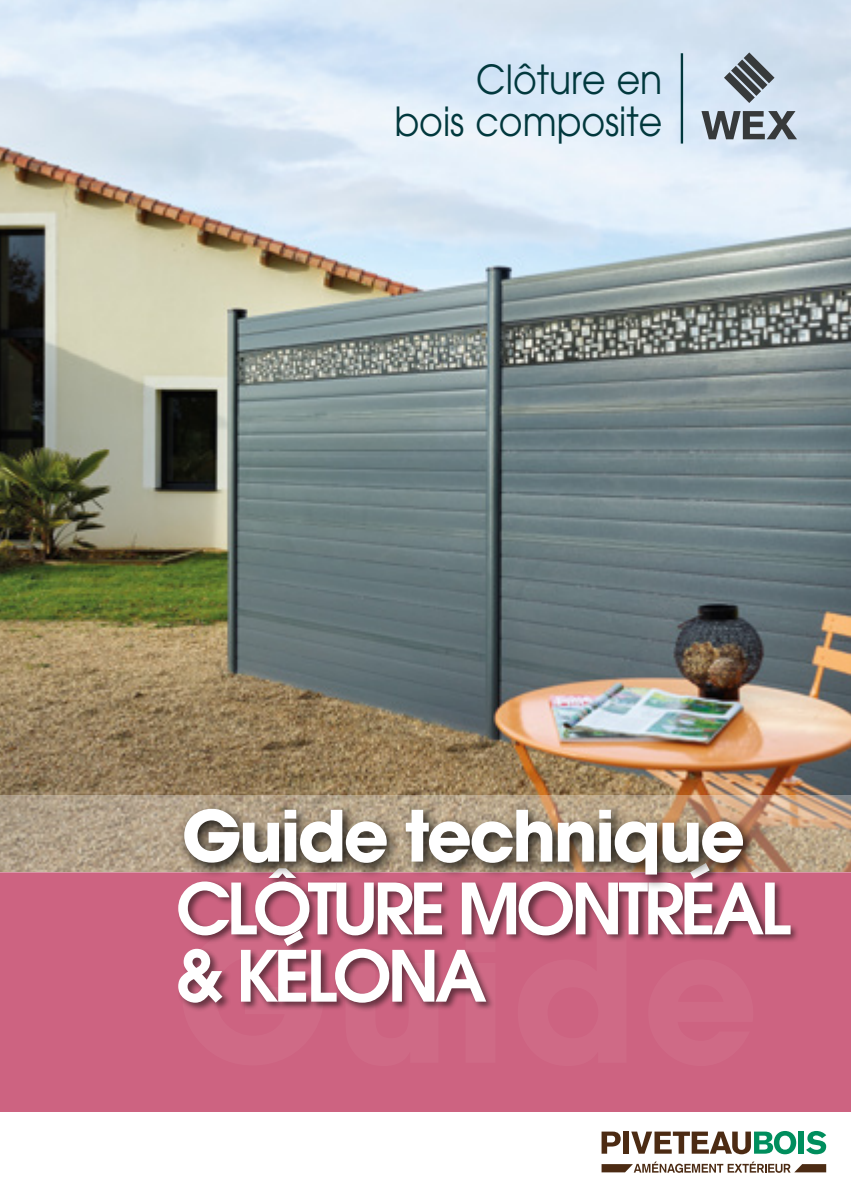
<style>
.page{position:relative;width:851px;height:1191px;background:#fff}
.page>*{position:absolute;margin:0;border:0;box-sizing:border-box;transform-origin:0 0}
.t1{font:700 180px "Avant Garde";letter-spacing:.03em;color:#fff}
.t2{font:600 70px/67.2px "Avant Garde";letter-spacing:-.06em;color:#fff}
.t3{font:700 70px "Avant Garde";letter-spacing:-.04em;color:#fff}
.t4{font:39.8px/42.4px "Avant Garde";color:#01383d;text-align:right;scale:.91 1}
</style>
<div class="page">
<img style="left:0;top:0;width:850px;height:795px">
<hr style="left:680px;top:53px;width:3px;height:91px;background:#01383d">
<div style="left:0;top:872px;width:850px;height:239px;background:#cd6381"></div>
<svg style="left:0;top:795px;width:850px;height:78px;background:#b8a289"></svg>
<div style="left:179px;top:861px;width:620px;height:150px;background:#000;opacity:.5"></div>
<div style="left:177px;top:802px;width:580px;height:88px;background:#000;opacity:.85"></div>
<svg style="left:601px;top:1131px;width:19px;height:22px"></svg>
<div style="left:623px;top:1131px;width:6px;height:22px;background:#4c2b13"></div>
<svg style="left:631px;top:1131px;width:165px;height:23px"></svg>
<div style="left:798px;top:1131px;width:5px;height:22px;background:#008e5d"></div>
<svg style="left:806px;top:1131px;width:20px;height:23px"></svg>
<svg style="left:601px;top:1161px;width:225px;height:11px"></svg>
<svg style="left:701px;top:111px;width:95px;height:28px;background:#818991"></svg>
<svg style="left:723px;top:52px;width:51px;height:51px;background:#939ea8"></svg>
<p class="t4" style="left:394px;top:58px;width:296px">Clôture en<br>bois composite</p>
<h2 class="t3" style="left:182px;top:790px;width:565px">Guide technique</h2>
<h2 class="t2" style="left:176px;top:873px;width:616px">CLÔTURE MONTRÉAL &amp; KÉLONA</h2>
<h1 class="t1" style="left:176px;top:879px;width:584px">Guide</h1>
</div>
